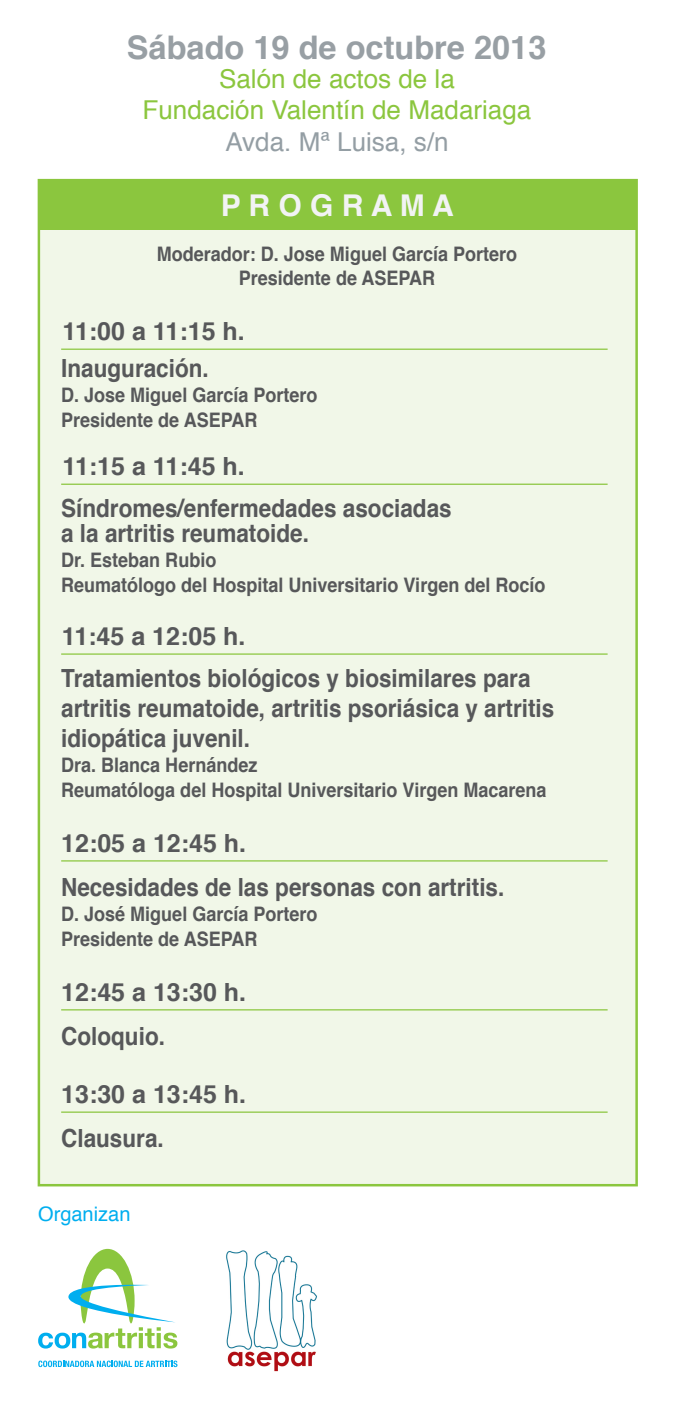
<style>
.page{position:relative;width:674px;height:1418px;background:#fff}
.page>*{position:absolute;margin:0;border:0;box-sizing:border-box;transform-origin:0 0}
.t1{font:700 32.5px "Helvetica";color:#989fa4}
.t2{font:700 30px "Helvetica";color:#f2f3f4}
.t3{font:26px/31.2px "Helvetica";color:#8bc63e;text-align:center}
.t4{font:26px "Helvetica";color:#949ea4}
.t5{font:700 25px/44px "Helvetica";color:#57585a}
.t6{font:700 25px/30px "Helvetica";color:#57585a;scale:.9 1}
.t7{font:700 20px/25px "Helvetica";color:#57585a;scale:.9 1}
.t8{font:20px "Helvetica";color:#00aeef}
</style>
<div class="page">
<div style="left:38px;top:179px;width:599px;height:1007px;background:#f1f7e8;border:2px solid #8bc63e"></div>
<div style="left:38px;top:180px;width:597px;height:50px;background:#8bc63e"></div>
<svg style="left:38px;top:1248px;width:139px;height:100px"></svg>
<svg style="left:38px;top:1360px;width:139px;height:6px"></svg>
<hr style="left:61px;top:348px;width:546px;height:2px;background:#8bc63e">
<hr style="left:61px;top:483px;width:546px;height:2px;background:#8bc63e">
<hr style="left:61px;top:653px;width:546px;height:1px;background:#8bc63e">
<hr style="left:61px;top:860px;width:546px;height:1px;background:#8bc63e">
<hr style="left:61px;top:1111px;width:546px;height:1px;background:#8bc63e">
<hr style="left:61px;top:1009px;width:546px;height:1px;background:#8bc63e">
<img style="left:226px;top:1250px;width:91px;height:122px">
<h1 class="t1" style="left:127px;top:21px;width:421px">Sábado 19 de octubre 2013</h1>
<h3 class="t3" style="left:142px;top:64px;width:390px">Salón de actos de la<br>Fundación Valentín de Madariaga</h3>
<h3 class="t4" style="left:225px;top:121px;width:225px">Avda. Mª Luisa, s/n</h3>
<h2 class="t2" style="left:220px;top:181px;width:234px">P R O G R A M A</h2>
<p class="t7" style="left:157px;top:242px;width:402px;line-height:24px;text-align:center">Moderador: D. Jose Miguel García Portero<br>Presidente de ASEPAR</p>
<p class="t5" style="left:61px;top:313px;width:185px;line-height:36.5px">11:00 a 11:15 h.<br>Inauguración.</p>
<p class="t7" style="left:61px;top:382px;width:286px">D. Jose Miguel García Portero<br>Presidente de ASEPAR</p>
<p class="t5" style="left:61px;top:446px;width:392px;line-height:41.5px">11:15 a 11:45 h.<br>Síndromes/enfermedades asociadas</p>
<p class="t6" style="left:61px;top:518px;width:277px">a la artritis reumatoide.</p>
<p class="t7" style="left:61px;top:547px;width:539px">Dr. Esteban Rubio<br>Reumatólogo del Hospital Universitario Virgen del Rocío</p>
<p class="t5" style="left:61px;top:616px;width:470px;line-height:41.5px">11:45 a 12:05 h.<br>Tratamientos biológicos y biosimilares para</p>
<p class="t6" style="left:61px;top:693px;width:549px">artritis reumatoide, artritis psoriásica y artritis idiopática juvenil.</p>
<p class="t7" style="left:61px;top:752px;width:540px">Dra. Blanca Hernández<br>Reumatóloga del Hospital Universitario Virgen Macarena</p>
<p class="t5" style="left:61px;top:821px;width:444px">12:05 a 12:45 h.<br>Necesidades de las personas con artritis.</p>
<p class="t7" style="left:61px;top:901px;width:286px">D. José Miguel García Portero<br>Presidente de ASEPAR</p>
<p class="t5" style="left:61px;top:970px;width:186px">12:45 a 13:30 h.<br>Coloquio.</p>
<p class="t5" style="left:61px;top:1072px;width:186px">13:30 a 13:45 h.<br>Clausura.</p>
<p class="t8" style="left:38px;top:1198px;width:94px">Organizan</p>
</div>
